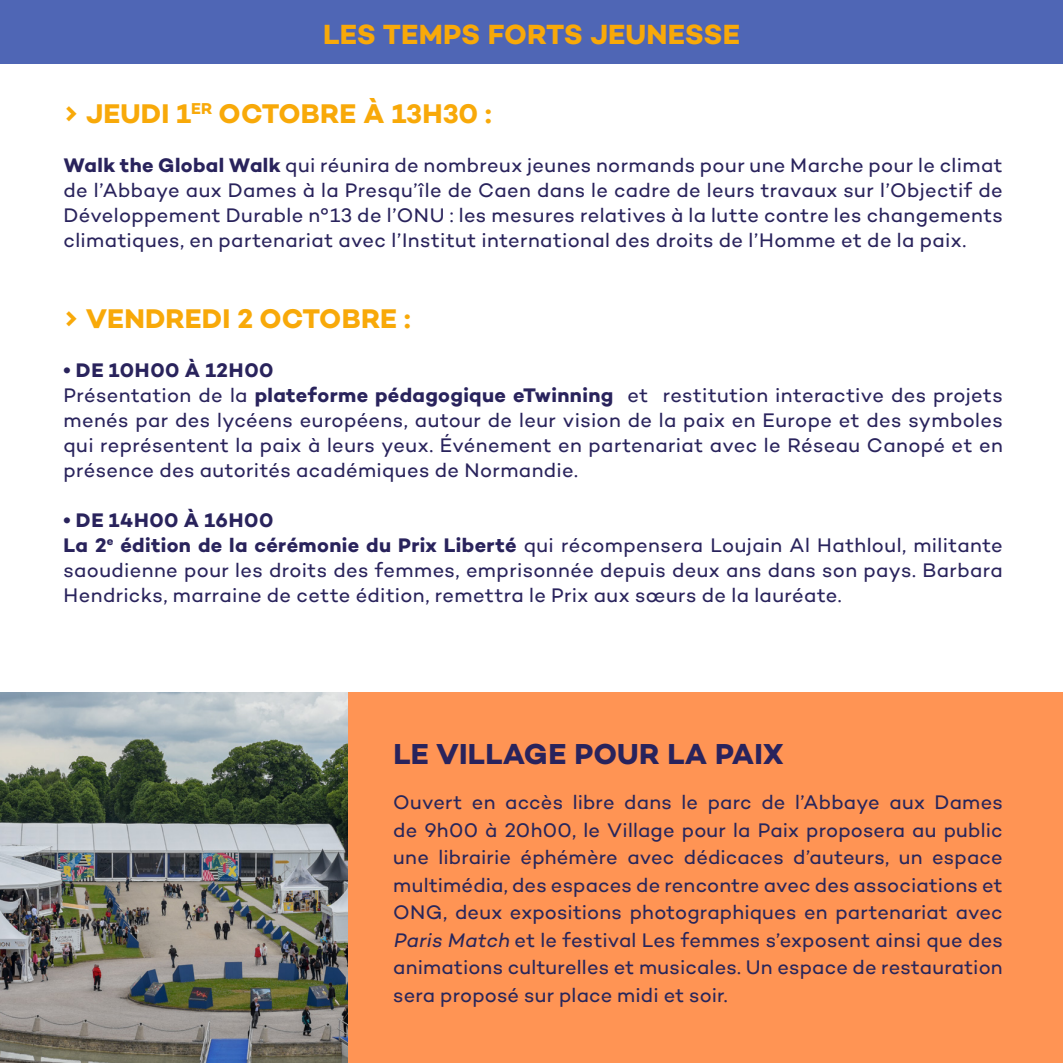
<style>
.page{position:relative;width:1063px;height:1063px;background:#fff}
.page>*{position:absolute;margin:0;border:0;box-sizing:border-box;transform-origin:0 0}
.t1{font:700 29.25px "Campton";letter-spacing:.01em;color:#29235c}
.t2{font:700 28.25px "Campton";letter-spacing:.005em;color:#f8a909}
.t3{font:700 27.5px "Campton";letter-spacing:.01em;color:#f8a909}
.t4{font:20px/25px "Campton";letter-spacing:.02em;color:#29235c}
.t5{font:20px/27.5px "Campton";letter-spacing:.01em;color:#28265b;text-align:justify}
.s1{font-weight:700}
.s2{font-style:italic}
</style>
<div class="page">
<div style="left:0;top:0;width:1063px;height:64px;background:#4f66b5"></div>
<div style="left:0;top:693px;width:1063px;height:370px;background:#ff9454"></div>
<img style="left:0;top:693px;width:347px;height:370px">
<h2 class="t2" style="left:323px;top:16px;width:418px">LES TEMPS FORTS JEUNESSE</h2>
<h3 class="t3" style="left:63px;top:96px;width:430px">↑ JEUDI 1<sup>ER</sup> OCTOBRE À 13H30 :</h3>
<p class="t4" style="left:63px;top:152px;width:941px;text-align:justify"><span class="s1">Walk the Global Walk</span> qui réunira de nombreux jeunes normands pour une Marche pour le climat de l’Abbaye aux Dames à la Presqu’île de Caen dans le cadre de leurs travaux sur l’Objectif de Développement Durable n°13 de l’ONU : les mesures relatives à la lutte contre les changements climatiques, en partenariat avec l’Institut international des droits de l’Homme et de la paix.</p>
<h3 class="t3" style="left:63px;top:301px;width:349px">↑ VENDREDI 2 OCTOBRE :</h3>
<p class="t4" style="left:63px;top:357px;width:941px"><span class="s1">• DE 10H00 À 12H00<br></span>Présentation de la <span class="s1">plateforme pédagogique eTwinning</span> et restitution interactive des projets menés par des lycéens européens, autour de leur vision de la paix en Europe et des symboles qui représentent la paix à leurs yeux. Événement en partenariat avec le Réseau Canopé et en présence des autorités académiques de Normandie.</p>
<p class="t4" style="left:63px;top:507px;width:941px"><span class="s1">• DE 14H00 À 16H00<br>La 2</span><sup>e</sup> <span class="s1">édition de la cérémonie du Prix Liberté</span> qui récompensera Loujain Al Hathloul, militante saoudienne pour les droits des femmes, emprisonnée depuis deux ans dans son pays. Barbara Hendricks, marraine de cette édition, remettra le Prix aux sœurs de la lauréate.</p>
<h1 class="t1" style="left:393px;top:735px;width:392px">LE VILLAGE POUR LA PAIX</h1>
<p class="t5" style="left:393px;top:788px;width:611px">Ouvert en accès libre dans le parc de l’Abbaye aux Dames de 9h00 à 20h00, le Village pour la Paix proposera au public une librairie éphémère avec dédicaces d’auteurs, un espace multimédia, des espaces de rencontre avec des associations et ONG, deux expositions photographiques en partenariat avec <span class="s2">Paris Match</span> et le festival Les femmes s’exposent ainsi que des animations culturelles et musicales. Un espace de restauration sera proposé sur place midi et soir.</p>
</div>
